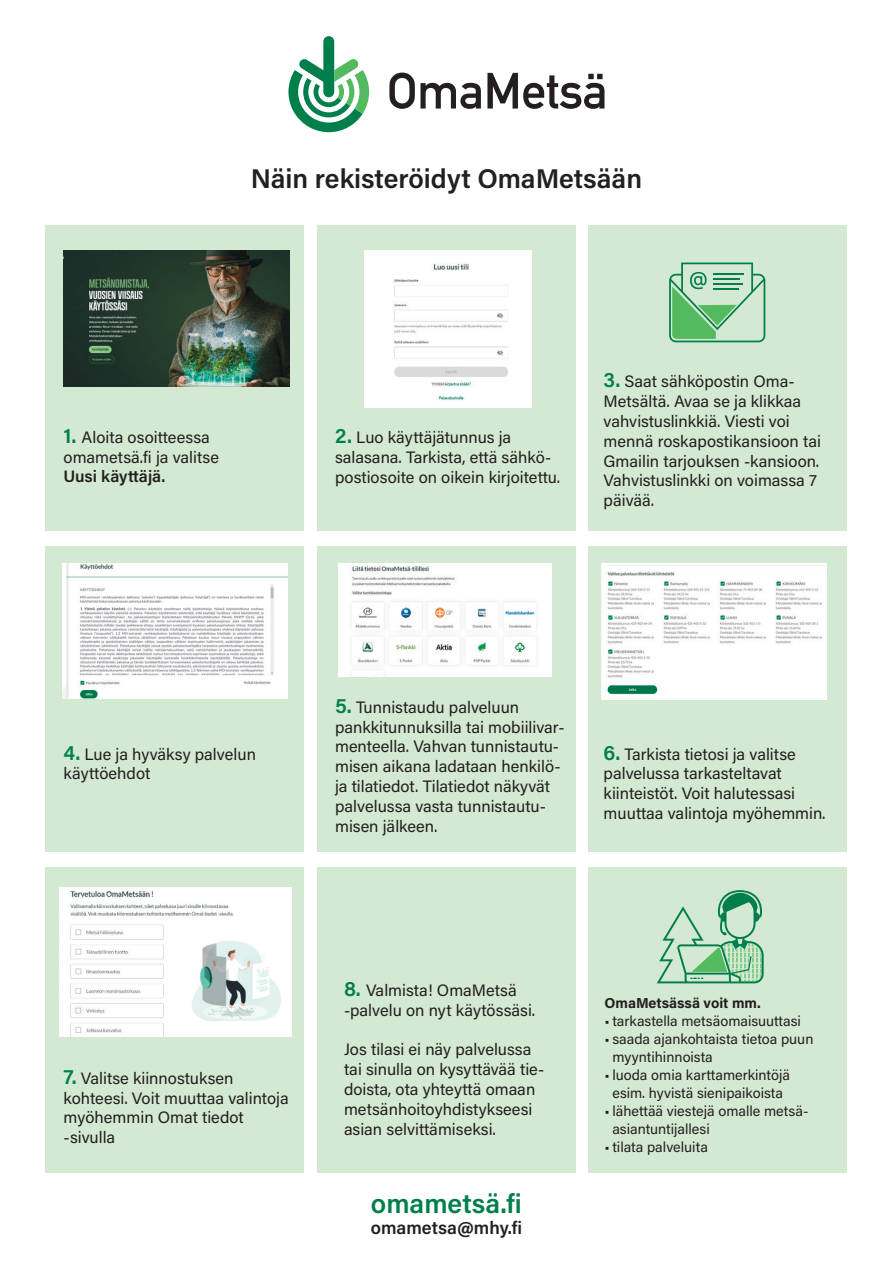
<style>
.page{position:relative;width:893px;height:1263px;background:#fff}
.page>*{position:absolute;margin:0;border:0;box-sizing:border-box;transform-origin:0 0}
.t1{font:600 27px "Acumin Pro";color:#231f20}
.t2{font:600 27px "Acumin Pro";color:#007f4c}
.t3{font:600 18px "Acumin Pro";color:#231f20}
.t4{font:16.5px/19.8px "Acumin Pro";color:#231f20}
.t5{font:600 16.5px "Acumin Pro";letter-spacing:-.005em;color:#231f20}
.t6{font:14.4px/18px "Acumin Pro";color:#231f20}
.t7{font:700 14.4px "Acumin Pro";color:#231f20}
.s1{font-weight:600;font-size:21px;color:#007f4c}
</style>
<div class="page">
<div style="left:46px;top:867px;width:258px;height:306px;background:#d4e9d1"></div>
<div style="left:46px;top:546px;width:258px;height:306px;background:#d4e9d1"></div>
<div style="left:317px;top:546px;width:258px;height:306px;background:#d4e9d1"></div>
<div style="left:588px;top:546px;width:258px;height:306px;background:#d4e9d1"></div>
<div style="left:317px;top:867px;width:258px;height:306px;background:#d4e9d1"></div>
<div style="left:46px;top:225px;width:258px;height:306px;background:#d4e9d1"></div>
<div style="left:317px;top:225px;width:258px;height:306px;background:#d4e9d1"></div>
<div style="left:588px;top:225px;width:258px;height:306px;background:#d4e9d1"></div>
<img style="left:64px;top:251px;width:225px;height:136px">
<img style="left:364px;top:251px;width:167px;height:156px">
<img style="left:63px;top:563px;width:225px;height:135px">
<img style="left:60px;top:887px;width:232px;height:150px">
<img style="left:601px;top:563px;width:226px;height:136px">
<img style="left:338px;top:563px;width:214px;height:113px">
<svg style="left:389px;top:73px;width:215px;height:36px"></svg>
<svg style="left:288px;top:36px;width:81px;height:96px"></svg>
<div style="left:588px;top:867px;width:258px;height:306px;background:#d4e9d1"></div>
<svg style="left:657px;top:890px;width:107px;height:93px"></svg>
<svg style="left:669px;top:262px;width:96px;height:80px"></svg>
<p class="t1" style="left:251px;top:160px;width:393px">Näin rekisteröidyt OmaMetsään</p>
<p class="t4" style="left:64px;top:427px;width:157px"><span class="s1">1.</span> Aloita osoitteessa omametsä.fi ja valitse</p>
<p class="t5" style="left:64px;top:465px;width:103px">Uusi käyttäjä.</p>
<p class="t4" style="left:335px;top:427px;width:227px"><span class="s1">2.</span> Luo käyttäjätunnus ja salasana. Tarkista, että sähkö&shy;postiosoite on oikein kirjoitettu.</p>
<p class="t4" style="left:604px;top:371px;width:219px"><span class="s1">3.</span> Saat sähköpostin Oma-<br>Metsältä. Avaa se ja klikkaa vahvistuslinkkiä. Viesti voi mennä roskapostikansioon tai<br>Gmailin tarjouksen -kansioon.<br>Vahvistuslinkki on voimassa 7 päivää.</p>
<p class="t4" style="left:64px;top:743px;width:194px"><span class="s1">4.</span> Lue ja hyväksy palvelun käyttöehdot</p>
<p class="t4" style="left:335px;top:696px;width:231px"><span class="s1">5.</span> Tunnistaudu palveluun pankkitunnuksilla tai mobiilivar&shy;menteella. Vahvan tunnistautu&shy;misen aikana ladataan henkilö&shy;ja tilatiedot. Tilatiedot näkyvät palvelussa vasta tunnistautu&shy;misen jälkeen.</p>
<p class="t4" style="left:604px;top:743px;width:224px"><span class="s1">6.</span> Tarkista tietosi ja valitse palvelussa tarkasteltavat kiinteistöt. Voit halutessasi muuttaa valintoja myöhemmin.</p>
<p class="t4" style="left:64px;top:1067px;width:227px"><span class="s1">7.</span> Valitse kiinnostuksen kohteesi. Voit muuttaa valintoja myöhemmin Omat tiedot -sivulla</p>
<p class="t4" style="left:344px;top:979px;width:174px"><span class="s1">8.</span> Valmista! OmaMetsä</p>
<p class="t4" style="left:344px;top:999px;width:193px">-palvelu on nyt käytössäsi.</p>
<p class="t4" style="left:344px;top:1039px;width:202px">Jos tilasi ei näy palvelussa tai sinulla on kysyttävää tie&shy;doista, ota yhteyttä omaan metsänhoitoyhdistykseesi asian selvittämiseksi.</p>
<p class="t2" style="left:371px;top:1184px;width:153px">omametsä.fi</p>
<p class="t3" style="left:371px;top:1215px;width:153px">omametsa@mhy.fi</p>
<p class="t7" style="left:605px;top:993px;width:157px">OmaMetsässä voit mm.</p>
<p class="t6" style="left:605px;top:1012px;width:198px">• tarkastella metsäomaisuuttasi</p>
<p class="t6" style="left:612px;top:1030px;width:203px;text-indent:-8px">• saada ajankohtaista tietoa puun myyntihinnoista</p>
<p class="t6" style="left:605px;top:1066px;width:187px;text-align:center">• luoda omia karttamerkintöjä esim. hyvistä sienipaikoista</p>
<p class="t6" style="left:612px;top:1102px;width:198px;text-indent:-8px">• lähettää viestejä omalle metsä&shy;asiantuntijallesi</p>
<p class="t6" style="left:605px;top:1138px;width:105px">• tilata palveluita</p>
</div>
